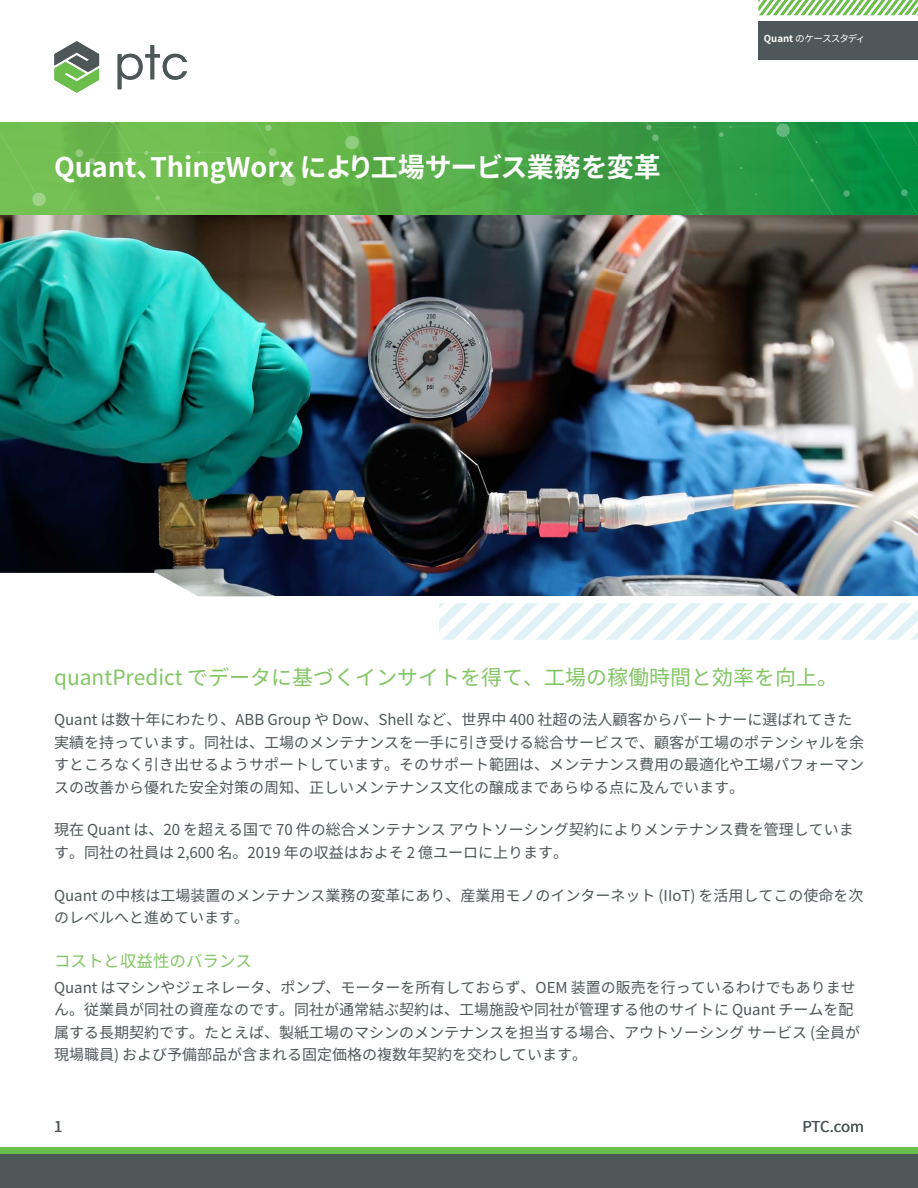
<style>
.page{position:relative;width:918px;height:1188px;background:#fff}
.page>*{position:absolute;margin:0;border:0;box-sizing:border-box;transform-origin:0 0}
.t1{font:700 36px "Noto Sans CJ Kjp";letter-spacing:-.07em;color:#fff}
.t2{font:700 27px "Noto Sans CJ Kjp";color:#fff}
.t3{font:21px "Noto Sans CJ Kjp";color:#82c663}
.t4{font:16.5px "Noto Sans CJ Kjp";color:#82c663}
.t5{font:15px/22.5px "Noto Sans CJ Kjp";color:#4e5758}
.t6{font:700 9.6px "Noto Sans CJ Kjp";color:#fff}
.t7{font:9.6px "Noto Sans CJ Kjp";letter-spacing:-.1em;color:#fff}
.s1{font-weight:700}
.s2{font-weight:400}
</style>
<div class="page">
<img style="left:0;top:122px;width:918px;height:474px">
<div style="left:0;top:1154px;width:918px;height:34px;background:#4e5758"></div>
<div style="left:0;top:1147px;width:918px;height:7px;background:#6cbe4c"></div>
<svg style="left:360px;top:236px;width:123px;height:7px"></svg>
<div style="left:758px;top:21px;width:160px;height:39px;background:#4e5759"></div>
<svg style="left:394px;top:370px;width:30px;height:25px"></svg>
<img style="left:716px;top:499px;width:169px;height:46px">
<svg style="left:877px;top:538px;width:15px;height:15px"></svg>
<svg style="left:476px;top:348px;width:14px;height:13px"></svg>
<img style="left:483px;top:122px;width:435px;height:377px">
<svg style="left:1px;top:41px;width:359px;height:274px"></svg>
<svg style="left:759px;top:0;width:159px;height:15px"></svg>
<svg style="left:0;top:573px;width:288px;height:24px"></svg>
<svg style="left:439px;top:603px;width:479px;height:37px"></svg>
<h1 class="t1" style="left:51px;top:142px;width:336px">ここにタイトルを入力</h1>
<h2 class="t2" style="left:54px;top:152px;width:608px">Quant、ThingWorx により工場サービス業務を変革</h2>
<p class="t7" style="left:764px;top:34px;width:103px"><span class="s1">Quant</span> のケーススタディ</p>
<p class="t6" style="left:786px;top:34px;width:131px">Cannondale <span class="s2">のケーススタディ</span></p>
<h3 class="t3" style="left:54px;top:666px;width:786px">quantPredict でデータに基づくインサイトを得て、工場の稼働時間と効率を向上。</h3>
<p class="t5" style="left:54px;top:709px;width:811px">Quant は数十年にわたり、ABB Group や Dow、Shell など、世界中 400 社超の法人顧客からパートナーに選ばれてきた実績を持っています。同社は、工場のメンテナンスを一手に引き受ける総合サービスで、顧客が工場のポテンシャルを余すところなく引き出せるようサポートしています。そのサポート範囲は、メンテナンス費用の最適化や工場パフォーマンスの改善から優れた安全対策の周知、正しいメンテナンス文化の醸成まであらゆる点に及んでいます。</p>
<p class="t5" style="left:54px;top:819px;width:801px">現在 Quant は、20 を超える国で 70 件の総合メンテナンス アウトソーシング契約によりメンテナンス費を管理しています。同社の社員は 2,600 名。2019 年の収益はおよそ 2 億ユーロに上ります。</p>
<p class="t5" style="left:54px;top:884px;width:811px">Quant の中核は工場装置のメンテナンス業務の変革にあり、産業用モノのインターネット (IIoT) を活用してこの使命を次のレベルへと進めています。</p>
<p class="t4" style="left:54px;top:952px;width:200px">コストと収益性のバランス</p>
<p class="t5" style="left:54px;top:976px;width:808px">Quant はマシンやジェネレータ、ポンプ、モーターを所有しておらず、OEM 装置の販売を行っているわけでもありません。従業員が同社の資産なのです。同社が通常結ぶ契約は、工場施設や同社が管理する他のサイトに Quant チームを配属する長期契約です。たとえば、製紙工場のマシンのメンテナンスを担当する場合、アウトソーシング サービス (全員が現場職員) および予備部品が含まれる固定価格の複数年契約を交わしています。</p>
<p class="t5" style="left:54px;top:1115px;width:10px">1</p>
<p class="t5" style="left:803px;top:1115px;width:63px">PTC.com</p>
</div>
